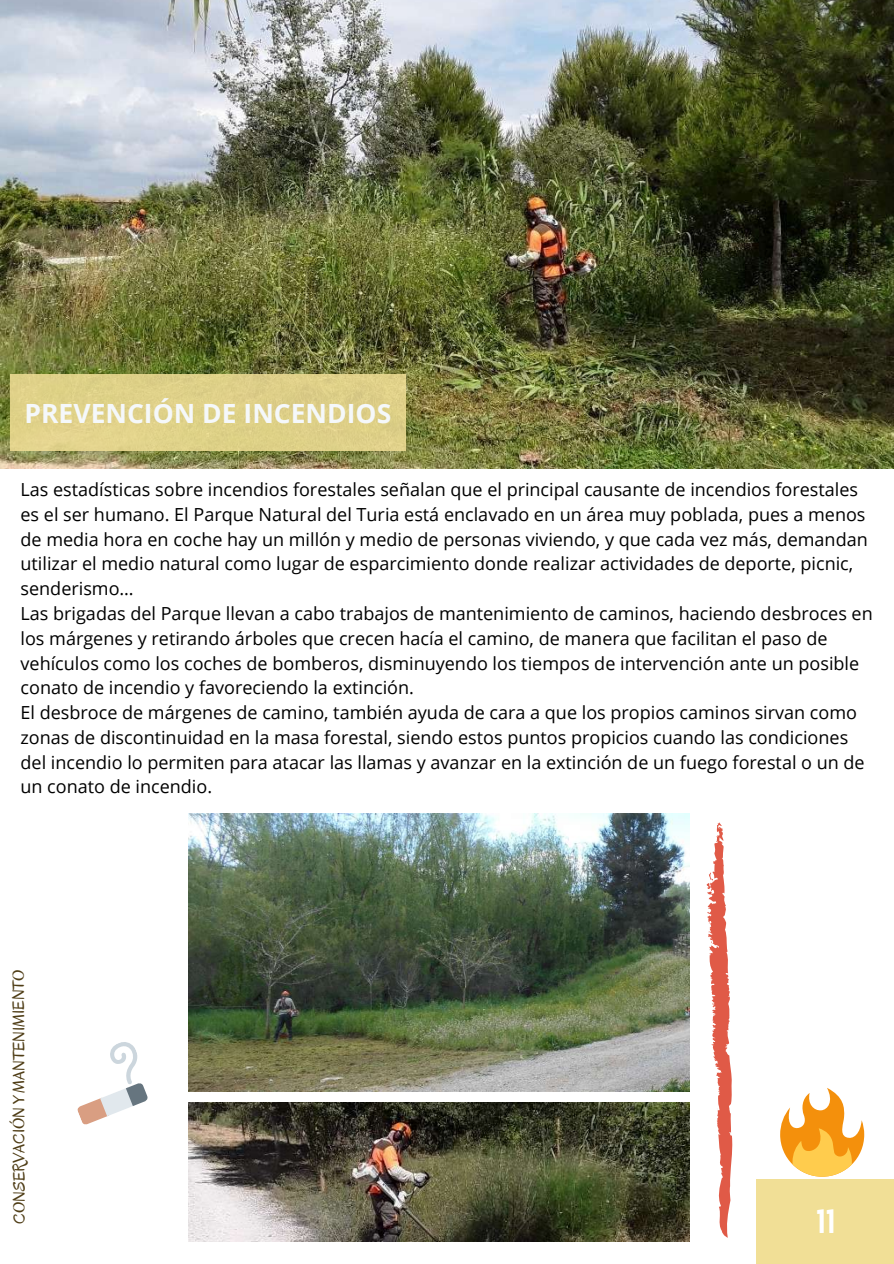
<style>
.page{position:relative;width:894px;height:1264px;background:#fff}
.page>*{position:absolute;margin:0;border:0;box-sizing:border-box;transform-origin:0 0}
.t1{font:29.85px "Norwester";color:#fff}
.t2{font:700 26.55px "Open Sans";color:#f5f8fa}
.t3{font:18px/24.8px "Open Sans";color:#000}
.t4{font:16.5px "Oregano";color:#4f3d16}
</style>
<div class="page">
<div style="left:755px;top:1179px;width:138px;height:84px;background:#f1df96"></div>
<img style="left:0;top:0;width:893px;height:469px">
<div style="left:381px;top:374px;width:24px;height:77px;background:#dfd088"></div>
<div style="left:35px;top:374px;width:346px;height:77px;background:#dfd188"></div>
<div style="left:10px;top:374px;width:25px;height:77px;background:#e0d289"></div>
<img style="left:188px;top:813px;width:501px;height:278px">
<img style="left:188px;top:1102px;width:501px;height:139px">
<svg style="left:780px;top:1088px;width:84px;height:88px"></svg>
<svg style="left:77px;top:1042px;width:71px;height:83px"></svg>
<svg style="left:706px;top:822px;width:27px;height:415px"></svg>
<h2 class="t2" style="left:24px;top:394px;width:368px">PREVENCIÓN DE INCENDIOS</h2>
<p class="t3" style="left:21px;top:476px;width:853px">Las estadísticas sobre incendios forestales señalan que el principal causante de incendios forestales es el ser humano. El Parque Natural del Turia está enclavado en un área muy poblada, pues a menos de media hora en coche hay un millón y medio de personas viviendo, y que cada vez más, demandan utilizar el medio natural como lugar de esparcimiento donde realizar actividades de deporte, picnic, senderismo…<br>Las brigadas del Parque llevan a cabo trabajos de mantenimiento de caminos, haciendo desbroces en los márgenes y retirando árboles que crecen hacía el camino, de manera que facilitan el paso de vehículos como los coches de bomberos, disminuyendo los tiempos de intervención ante un posible conato de incendio y favoreciendo la extinción.<br>El desbroce de márgenes de camino, también ayuda de cara a que los propios caminos sirvan como zonas de discontinuidad en la masa forestal, siendo estos puntos propicios cuando las condiciones del incendio lo permiten para atacar las llamas y avanzar en la extinción de un fuego forestal o un de un conato de incendio.</p>
<p class="t4" style="left:9px;top:1223px;width:256px;rotate:-90deg">CONSERVAC ÓI N YMANTEN MI EI NTO</p>
<h1 class="t1" style="left:815px;top:1207px;width:21px">11</h1>
</div>
